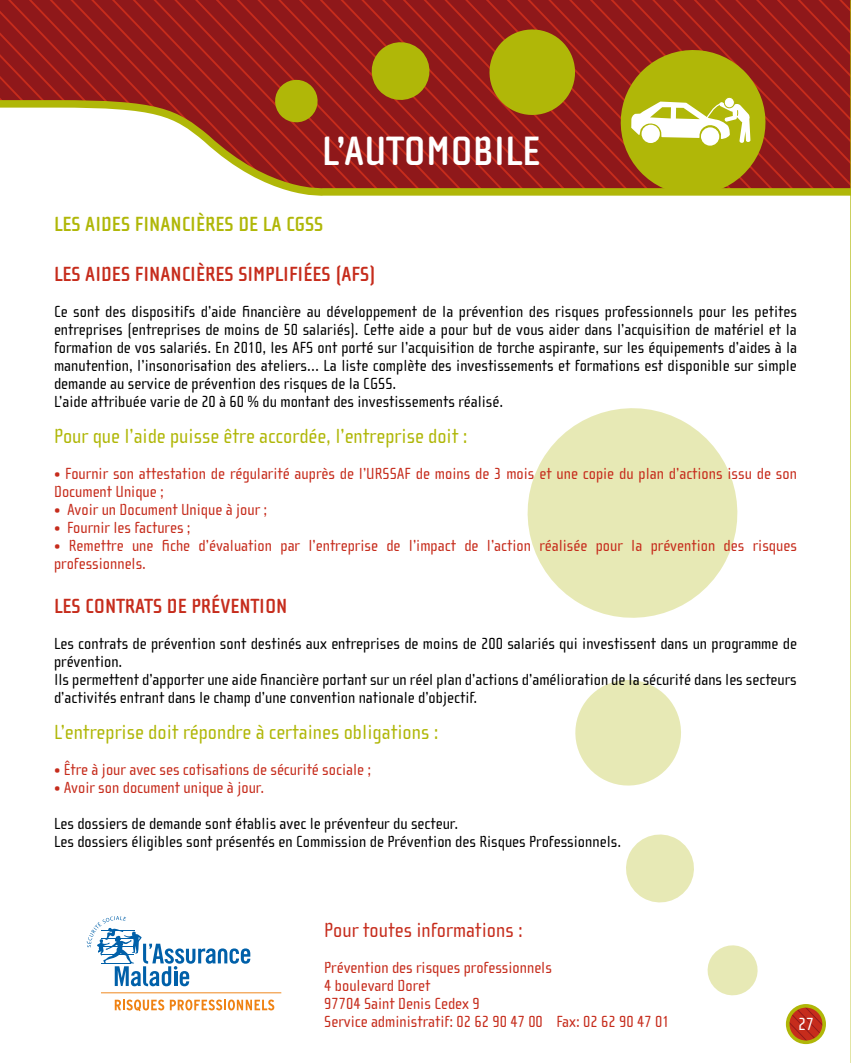
<style>
.page{position:relative;width:851px;height:1063px;background:#fff}
.page>*{position:absolute;margin:0;border:0;box-sizing:border-box;transform-origin:0 0}
.t1{font:700 42px "Cholla Sans";color:#fff}
.t2{font:21px "Cholla Sans";color:#b0b708}
.t3{font:700 21px "Cholla Sans";color:#c62c1c}
.t4{font:700 21px "Cholla Sans";color:#b0b708}
.t5{font:21px "Cholla Sans";color:#c62c1c}
.t6{font:18px "Cholla Sans";color:#fff}
.t7{font:16.5px/18px "Cholla Sans";color:#000}
.t8{font:16.5px/18px "Cholla Sans";color:#c62c1c}
</style>
<div class="page">
<svg style="left:790px;top:1006px;width:34px;height:36px"></svg>
<div style="left:785px;top:1004px;width:40px;height:40px;border:4px solid #b0b708;border-radius:50%"></div>
<svg style="left:0;top:0;width:846px;height:196px"></svg>
<svg style="left:485px;top:25px;width:94px;height:95px;background:#a67f0e"></svg>
<svg style="left:368px;top:39px;width:64px;height:64px;background:#a67e0e"></svg>
<svg style="left:273px;top:78px;width:47px;height:47px;background:#a67e0e"></svg>
<svg style="left:612px;top:42px;width:161px;height:154px;background:#b1902a"></svg>
<svg style="left:846px;top:0;width:5px;height:1063px"></svg>
<svg style="left:527px;top:408px;width:211px;height:210px;fill:#e7e9b5"></svg>
<svg style="left:575px;top:680px;width:106px;height:106px"></svg>
<svg style="left:626px;top:834px;width:68px;height:69px"></svg>
<svg style="left:707px;top:945px;width:51px;height:51px"></svg>
<svg style="left:86px;top:916px;width:196px;height:96px"></svg>
<hr style="left:101px;top:992px;width:180px;height:1px;background:#ef8213">
<h1 class="t1" style="left:322px;top:128px;width:43px">L’AUTOMOBILE</h1>
<p class="t4" style="left:54px;top:213px;width:41px">LES AIDES</p>
<p class="t4" style="left:135px;top:213px;width:10px">FINAN</p>
<p class="t4" style="left:182px;top:213px;width:143px">CIÈRES DE LA CGSS</p>
<p class="t3" style="left:54px;top:263px;width:193px">LES AID ES FI NANCI ÈRES SIMPLIFI</p>
<p class="t3" style="left:303px;top:263px;width:74px">ÉES (AFS)</p>
<p class="t7" style="left:54px;top:303px;width:744px">Ce sont des dispositifs d’aide financière au développement de la prévention des risques professionnels pour les petites entreprises (entreprises de moins de 50 salariés). Cette aide a pour but de vous aider dans l’acquisition de matériel et la formation de vos salariés. En 2010, les AFS ont porté sur l’acquisition de torche aspirante, sur les équipements d’aides à la manutention, l’insonorisation des ateliers… La liste complète des investissements et formations est disponible sur simple demande au service de prévention des risques de la CGSS.<br>L’aide attribuée varie de 20 à 60 % du montant des investissements réalisé.</p>
<p class="t2" style="left:54px;top:425px;width:415px">Pour que l’aide puisse être accordée, l’entreprise doit :</p>
<p class="t8" style="left:54px;top:465px;width:744px">• Fournir son attestation de régularité auprès de l’URSSAF de moins de 3 mois et une copie du plan d’actions issu de son<br>Document Unique ;</p>
<p class="t8" style="left:54px;top:501px;width:215px">• Avoir un Document Unique à jour ;</p>
<p class="t8" style="left:54px;top:519px;width:138px">• Fournir les factures ;</p>
<p class="t8" style="left:54px;top:537px;width:744px">• Remettre une fiche d’évaluation par l’entreprise de l’impact de l’action réalisée pour la prévention des risques professionnels.</p>
<p class="t3" style="left:54px;top:594px;width:42px">LES CONTRATS</p>
<p class="t3" style="left:167px;top:594px;width:35px">DE PRÉVENTION</p>
<p class="t7" style="left:54px;top:634px;width:744px">Les contrats de prévention sont destinés aux entreprises de moins de 200 salariés qui investissent dans un programme de prévention.<br>Ils permettent d’apporter une aide financière portant sur un réel plan d’actions d’amélioration de la sécurité dans les secteurs d’activités entrant dans le champ d’une convention nationale d’objectif.</p>
<p class="t2" style="left:54px;top:720px;width:386px">L’entreprise doit répondre à certaines obligations :</p>
<p class="t8" style="left:54px;top:760px;width:319px">• Être à jour avec ses cotisations de sécurité sociale ;</p>
<p class="t8" style="left:54px;top:778px;width:212px">• Avoir son document unique à jour.</p>
<p class="t7" style="left:54px;top:814px;width:568px">Les dossiers de demande sont établis avec le préventeur du secteur.<br>Les dossiers éligibles sont présentés en Commission de Prévention des Risques Professionnels.</p>
<p class="t5" style="left:324px;top:918px;width:200px">Pour toutes informations :</p>
<p class="t8" style="left:324px;top:958px;width:347px">Prévention des risques professionnels<br>4 boulevard Doret<br>97704 Saint Denis Cedex 9<br>Service administratif: 02 62 90 47 00 Fax: 02 62 90 47 01</p>
<p class="t6" style="left:797px;top:1014px;width:17px">27</p>
</div>
